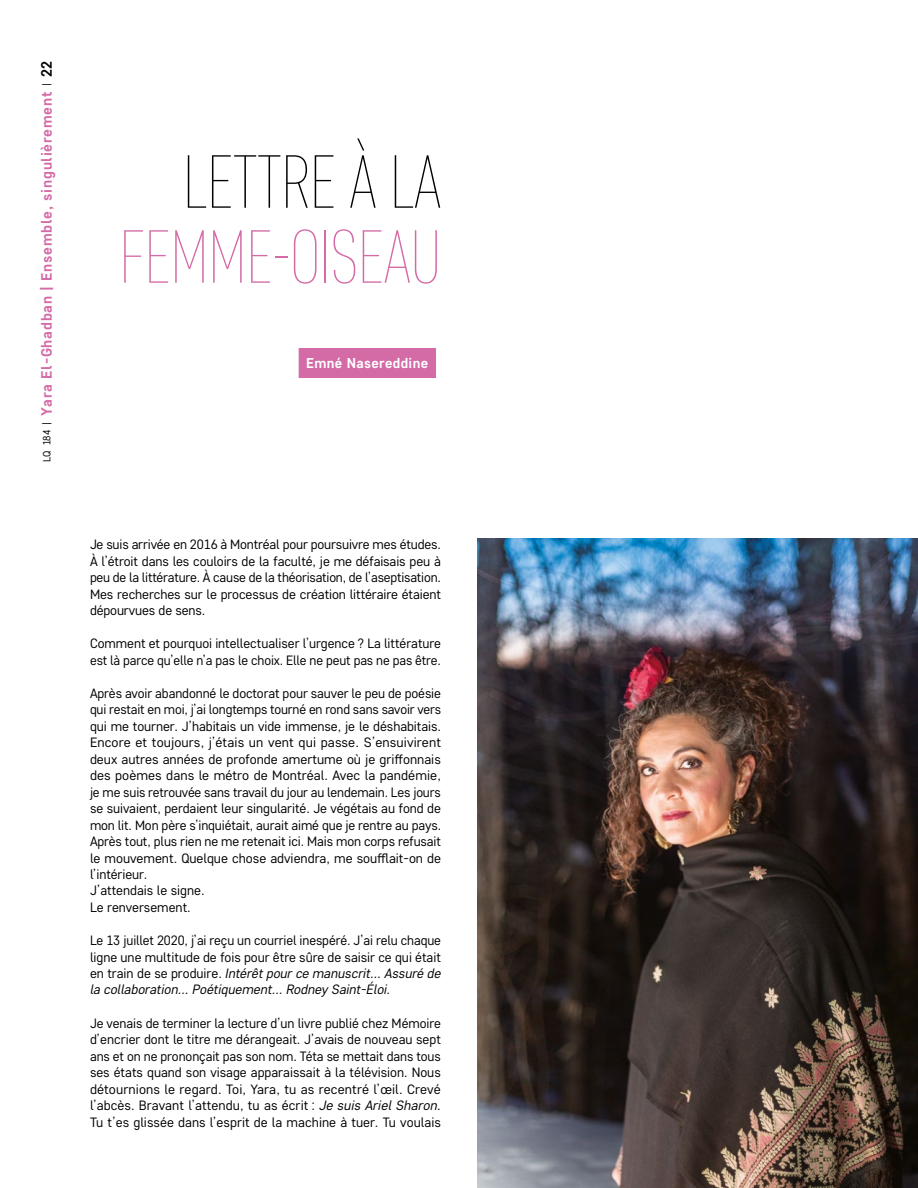
<style>
.page{position:relative;width:918px;height:1188px;background:#fff}
.page>*{position:absolute;margin:0;border:0;box-sizing:border-box;transform-origin:0 0}
.t1{font:100 75px "Core Sans D17 Cn";color:#d46aa6}
.t2{font:100 75px "Core Sans D17 Cn";color:#000}
.t3{font:700 15px "Core Sans D55";letter-spacing:.05em;color:#d46aa6}
.t4{font:700 14.25px "Core Sans D55";letter-spacing:.025em;color:#fff}
.t5{font:13.5px/16.5px "Core Sans D35";letter-spacing:-.005em;color:#000;text-align:justify}
.s1{font-family:"Core Sans D35";font-weight:400;font-size:10.5px;color:#000}
.s2{color:#000}
.s3{font-style:italic}
</style>
<div class="page">
<img style="left:477px;top:538px;width:441px;height:650px">
<div style="left:299px;top:348px;width:137px;height:30px;background:#d46aa6"></div>
<p class="t3" style="left:37px;top:462px;width:402px;rotate:-90deg"><span class="s1">LQ 184 |</span> Yara El-Ghadban | Ensemble, singulièrement <span class="s1">|</span> <span class="s2">22</span></p>
<h1 class="t2" style="left:183px;top:136px;width:259px">LETTRE À LA</h1>
<h1 class="t1" style="left:119px;top:211px;width:323px">FEMME-OISEAU</h1>
<p class="t4" style="left:306px;top:353px;width:124px">Emné Nasereddine</p>
<p class="t5" style="left:90px;top:536px;width:353px">Je suis arrivée en 2016 à Montréal pour poursuivre mes études.<br>À l’étroit dans les couloirs de la faculté, je me défaisais peu à peu de la littérature. À cause de la théorisation, de l’aseptisation.<br>Mes recherches sur le processus de création littéraire étaient dépourvues de sens.</p>
<p class="t5" style="left:90px;top:635px;width:353px">Comment et pourquoi intellectualiser l’urgence ? La littérature est là parce qu’elle n’a pas le choix. Elle ne peut pas ne pas être.</p>
<p class="t5" style="left:90px;top:684px;width:353px;text-align:left">Après avoir abandonné le doctorat pour sauver le peu de poésie qui restait en moi, j’ai longtemps tourné en rond sans savoir vers qui me tourner. J’habitais un vide immense, je le déshabitais.<br>Encore et toujours, j’étais un vent qui passe. S’ensuivirent deux autres années de profonde amertume où je griffonnais des poèmes dans le métro de Montréal. Avec la pandémie, je me suis retrouvée sans travail du jour au lendemain. Les jours se suivaient, perdaient leur singularité. Je végétais au fond de mon lit. Mon père s’inquiétait, aurait aimé que je rentre au pays.<br>Après tout, plus rien ne me retenait ici. Mais mon corps refusait le mouvement. Quelque chose adviendra, me soufflait-on de l’intérieur.<br>J’attendais le signe.<br>Le renversement.</p>
<p class="t5" style="left:90px;top:932px;width:353px">Le 13 juillet 2020, j’ai reçu un courriel inespéré. J’ai relu chaque ligne une multitude de fois pour être sûre de saisir ce qui était en train de se produire. <span class="s3">Intérêt pour ce manuscrit… Assuré de la collaboration… Poétiquement… Rodney Saint-Éloi.</span></p>
<p class="t5" style="left:90px;top:1014px;width:353px">Je venais de terminer la lecture d’un livre publié chez Mémoire d’encrier dont le titre me dérangeait. J’avais de nouveau sept ans et on ne prononçait pas son nom. Téta se mettait dans tous ses états quand son visage apparaissait à la télévision. Nous détournions le regard. Toi, Yara, tu as recentré l’œil. Crevé l’abcès. Bravant l’attendu, tu as écrit : <span class="s3">Je suis Ariel Sharon</span>.<br>Tu t’es glissée dans l’esprit de la machine à tuer. Tu voulais</p>
</div>
